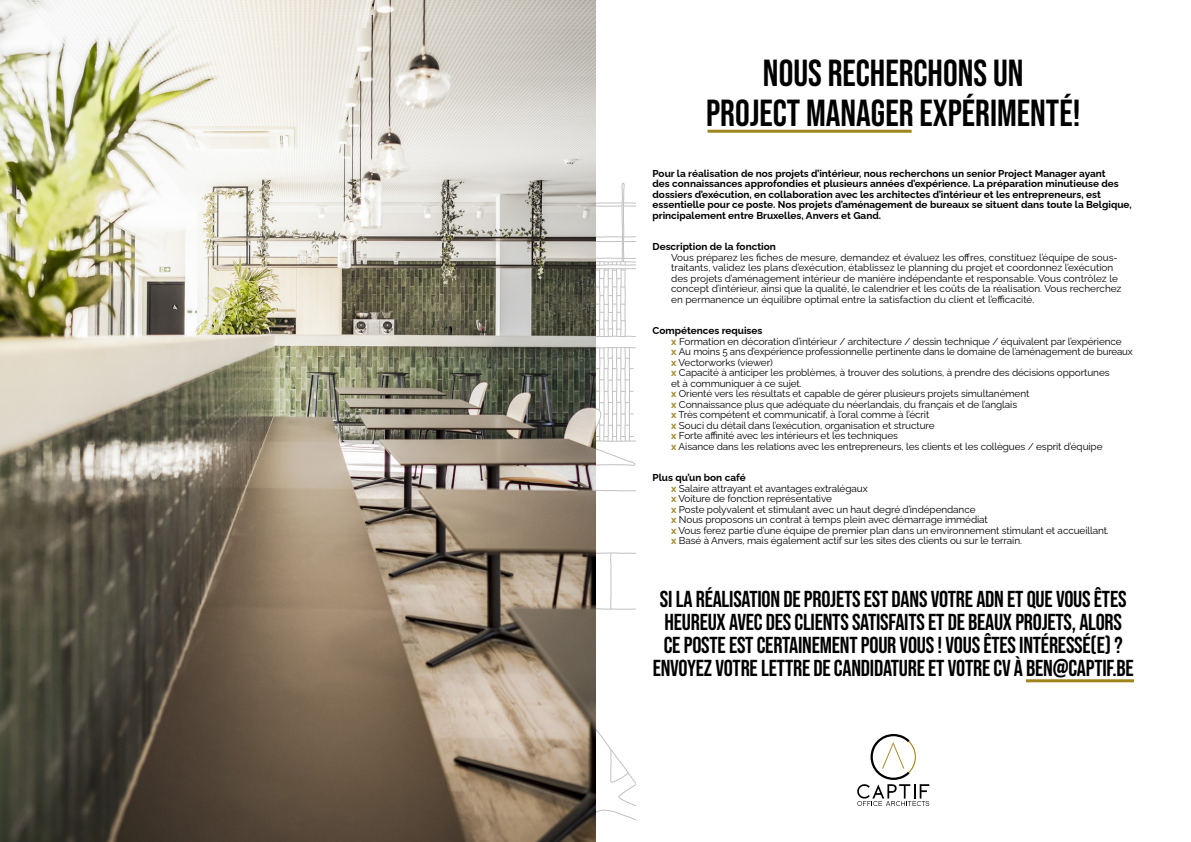
<style>
.page{position:relative;width:1191px;height:842px;background:#fff}
.page>*{position:absolute;margin:0;border:0;box-sizing:border-box;transform-origin:0 0}
.t1{font:37.5px/40.2px "Bebas Neue";color:#000;text-align:center}
.t2{font:23px/23px "Bebas Neue";letter-spacing:-.01em;color:#000;text-align:center}
.t3{font:10px/10.5px "Raleway";letter-spacing:-.01em;color:#000}
.t4{font:700 10px/10.5px "Raleway";color:#000}
.s1{font-weight:700}
.s2{font-weight:700;color:#9f831d}
</style>
<div class="page">
<svg style="left:595px;top:183px;width:40px;height:154px"></svg>
<svg style="left:595px;top:347px;width:40px;height:495px"></svg>
<img style="left:0;top:0;width:595px;height:842px">
<hr style="left:1026px;top:679px;width:108px;height:3px;background:#9f831d">
<hr style="left:707px;top:130px;width:204px;height:3px;background:#9f831d">
<svg style="left:857px;top:734px;width:72px;height:72px"></svg>
<h1 class="t1" style="left:706px;top:52px;width:376px">NOUS RECHERCHONS UN<br>PROJECT MANAGER EXPÉRIMENTÉ!</h1>
<p class="t4" style="left:652px;top:167px;width:481px">Pour la réalisation de nos projets d’intérieur, nous recherchons un senior Project Manager ayant<br>des connaissances approfondies et plusieurs années d’expérience. La préparation minutieuse des dossiers d’exécution, en collaboration avec les architectes d’intérieur et les entrepreneurs, est essentielle pour ce poste. Nos projets d’aménagement de bureaux se situent dans toute la Belgique, principalement entre Bruxelles, Anvers et Gand.</p>
<p class="t4" style="left:652px;top:240px;width:125px">Description de la fonction</p>
<p class="t3" style="left:671px;top:251px;width:452px">Vous préparez les fiches de mesure, demandez et évaluez les offres, constituez l’équipe de sous&shy;traitants, validez les plans d’exécution, établissez le planning du projet et coordonnez l’exécution des projets d’aménagement intérieur de manière indépendante et responsable. Vous contrôlez le concept d’intérieur, ainsi que la qualité, le calendrier et les coûts de la réalisation. Vous recherchez en permanence un équilibre optimal entre la satisfaction du client et l’efficacité.</p>
<p class="t3" style="left:671px;top:324px;width:463px;text-indent:-19px"><span class="s1">Compétences requises<br></span><span class="s2">x</span> Formation en décoration d’intérieur / architecture / dessin technique / équivalent par l’expérience<br><span class="s2">x</span> Au moins 5 ans d’expérience professionnelle pertinente dans le domaine de l’aménagement de bureaux <span class="s2">x</span> Vectorworks (viewer)<br><span class="s2">x</span> Capacité à anticiper les problèmes, à trouver des solutions, à prendre des décisions opportunes<br>et à communiquer à ce sujet.<br><span class="s2">x</span> Orienté vers les résultats et capable de gérer plusieurs projets simultanément<br><span class="s2">x</span> Connaissance plus que adéquate du néerlandais, du français et de l’anglais<br><span class="s2">x</span> Très compétent et communicatif, à l’oral comme à l’écrit<br><span class="s2">x</span> Souci du détail dans l’exécution, organisation et structure<br><span class="s2">x</span> Forte affinité avec les intérieurs et les techniques<br><span class="s2">x</span> Aisance dans les relations avec les entrepreneurs, les clients et les collègues / esprit d’équipe</p>
<p class="t3" style="left:671px;top:471px;width:439px;text-indent:-19px"><span class="s1">Plus qu’un bon café<br></span><span class="s2">x</span> Salaire attrayant et avantages extralégaux<br><span class="s2">x</span> Voiture de fonction représentative<br><span class="s2">x</span> Poste polyvalent et stimulant avec un haut degré d’indépendance<br><span class="s2">x</span> Nous proposons un contrat à temps plein avec démarrage immédiat<br><span class="s2">x</span> Vous ferez partie d’une équipe de premier plan dans un environnement stimulant et accueillant. <span class="s2">x</span> Basé à Anvers, mais également actif sur les sites des clients ou sur le terrain.</p>
<p class="t2" style="left:652px;top:587px;width:482px">SI LA RÉALISATION DE PROJETS EST DANS VOTRE ADN ET QUE VOUS ÊTES HEUREUX AVEC DES CLIENTS SATISFAITS ET DE BEAUX PROJETS, ALORS<br>CE POSTE EST CERTAINEMENT POUR VOUS ! VOUS ÊTES INTÉRESSÉ(E) ?<br>ENVOYEZ VOTRE LETTRE DE CANDIDATURE ET VOTRE CV À BEN@CAPTIF.BE</p>
</div>
